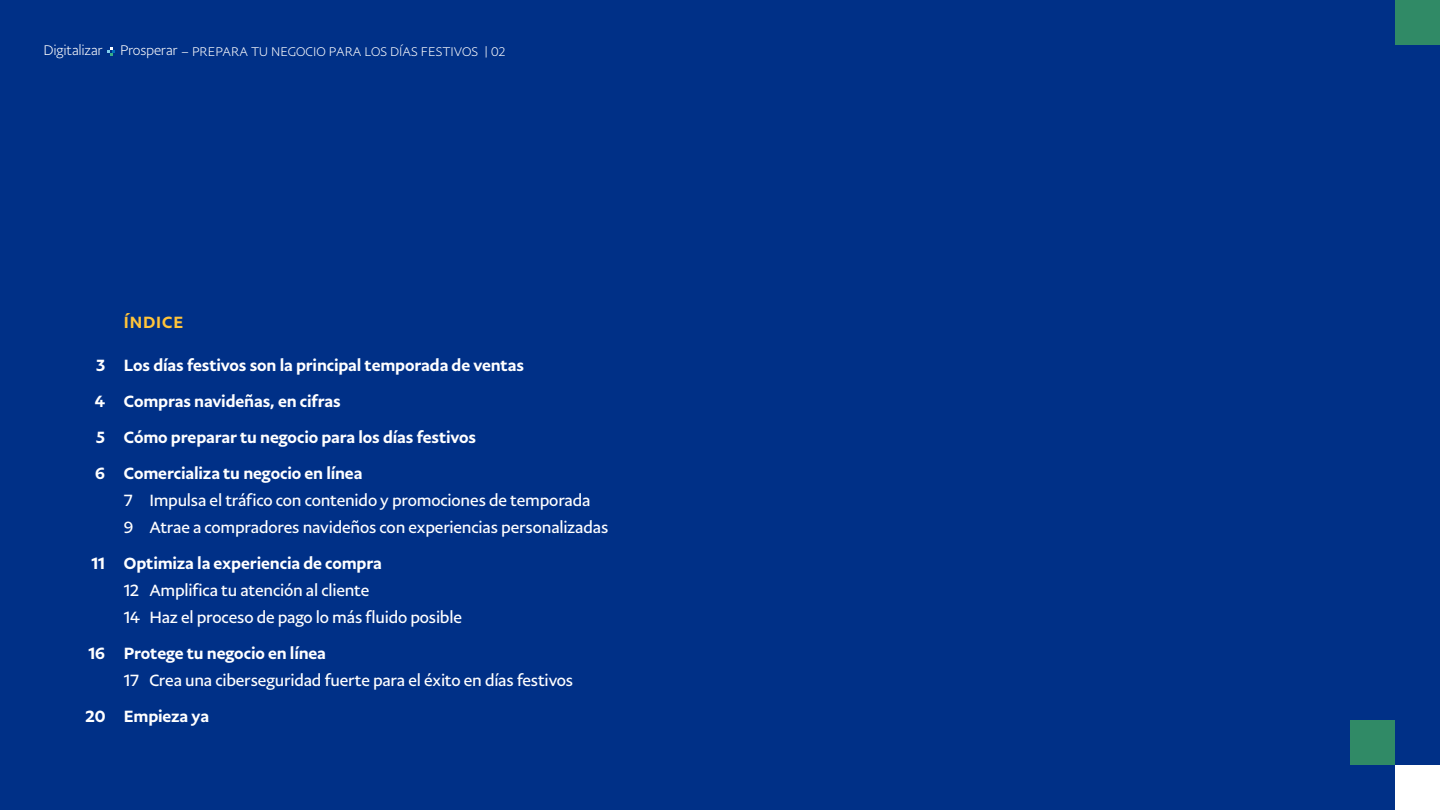
<style>
.page{position:relative;width:1440px;height:810px;background:#003087}
.page>*{position:absolute;margin:0;border:0;box-sizing:border-box;transform-origin:0 0}
.t1{font:16.5px/27px "Pay Pal Sans Big";letter-spacing:-.01em;color:#fff}
.t2{font:500 16.5px/36px "Pay Pal Sans Big";letter-spacing:-.01em;color:#fff}
.t3{font:500 16.5px "Pay Pal Sans Big";letter-spacing:.055em;color:#ffc43a}
.t4{font:300 12.75px "Pay Pal Sans Big";color:#fff}
.s1{font-size:14.17px}
</style>
<div class="page">
<svg style="left:107px;top:47px;width:8px;height:9px"></svg>
<div style="left:1395px;top:0;width:45px;height:45px;background:#308a66"></div>
<div style="left:1395px;top:765px;width:45px;height:45px;background:#fff"></div>
<div style="left:1350px;top:720px;width:45px;height:45px;background:#308a66"></div>
<p class="t4" style="left:44px;top:44px;width:463px"><span class="s1">Digitalizar Prosperar</span> – PREPARA TU NEGOCIO PARA LOS DÍAS FESTIVOS | 02</p>
<p class="t3" style="left:124px;top:311px;width:61px">ÍNDICE</p>
<p class="t2" style="left:95px;top:347px;width:431px">3 Los días festivos son la principal temporada de ventas 4 Compras navideñas, en cifras<br>5 Cómo preparar tu negocio para los días festivos<br>6 Comercializa tu negocio en línea</p>
<p class="t1" style="left:124px;top:487px;width:486px">7 Impulsa el tráfico con contenido y promociones de temporada<br>9 Atrae a compradores navideños con experiencias personalizadas</p>
<p class="t2" style="left:92px;top:545px;width:292px">11 Optimiza la experiencia de compra</p>
<p class="t1" style="left:124px;top:577px;width:340px">12 Amplifica tu atención al cliente<br>14 Haz el proceso de pago lo más fluido posible</p>
<p class="t2" style="left:88px;top:635px;width:239px">16 Protege tu negocio en línea</p>
<p class="t1" style="left:124px;top:667px;width:451px">17 Crea una ciberseguridad fuerte para el éxito en días festivos</p>
<p class="t2" style="left:86px;top:698px;width:125px">20 Empieza ya</p>
</div>
